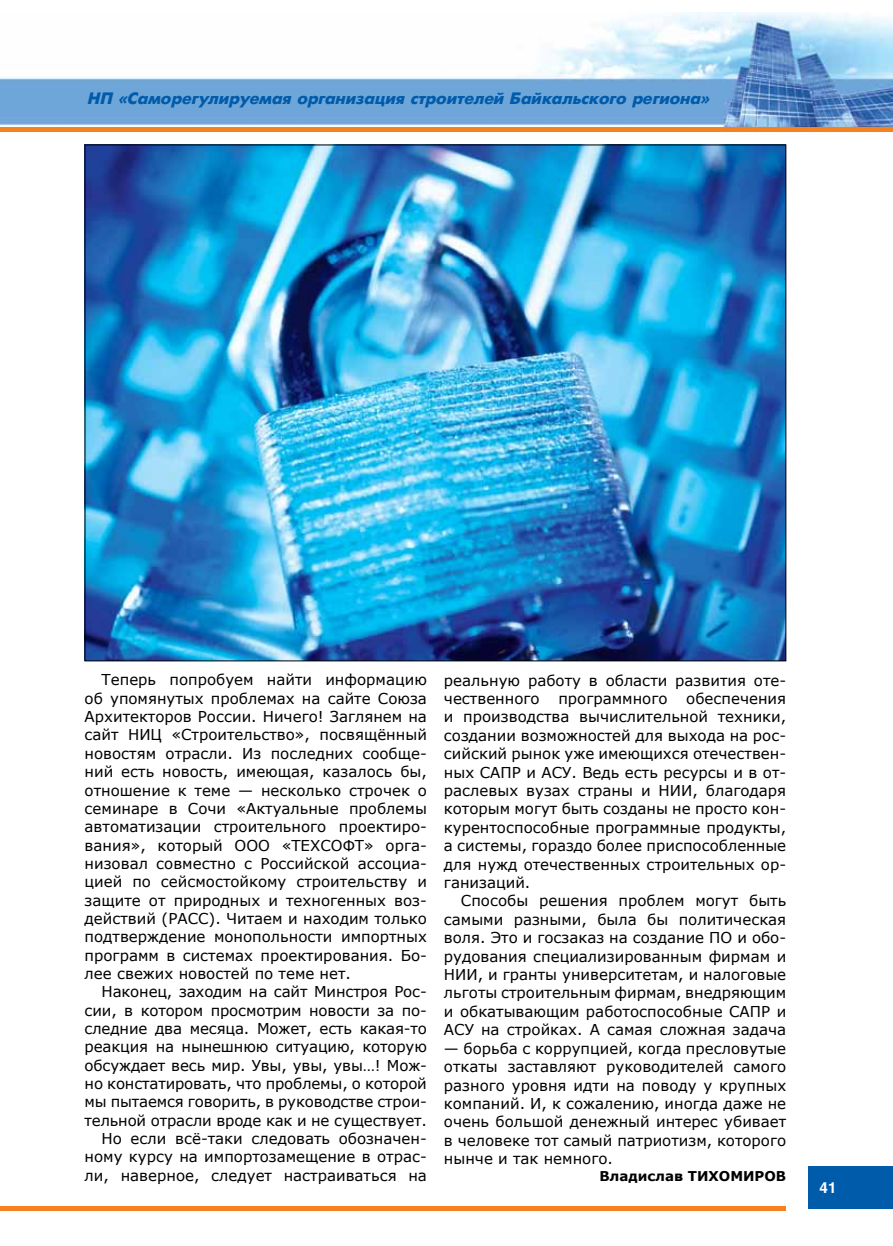
<style>
.page{position:relative;width:893px;height:1246px;background:#fff}
.page>*{position:absolute;margin:0;border:0;box-sizing:border-box;transform-origin:0 0}
.t1{font:italic 700 16.5px "Futuris";color:#005baa}
.t2{font:15px/18.3px "Verdana";color:#000;text-align:justify}
.t3{font:700 15px "Helios";color:#fff}
.t4{font:700 13.5px "Verdana";color:#000}
</style>
<div class="page">
<img style="left:0;top:12px;width:893px;height:122px">
<div style="left:0;top:127px;width:893px;height:5px;background:#f58220"></div>
<hr style="left:0;top:1206px;width:786px;height:4px;background:#f58220">
<div style="left:808px;top:1167px;width:85px;height:42px;background:#005baa"></div>
<img style="left:87px;top:147px;width:697px;height:512px">
<p class="t1" style="left:88px;top:89px;width:623px">НП «Саморегулируемая организация строителей Байкальского региона»</p>
<p class="t2" style="left:85px;top:670px;width:344px;text-indent:17px">Теперь попробуем найти информацию об упомянутых проблемах на сайте Союза Архитекторов России. Ничего! Заглянем на сайт НИЦ «Строительство», посвящённый новостям отрасли. Из последних сообще&shy;ний есть новость, имеющая, казалось бы, отношение к теме — несколько строчек о семинаре в Сочи «Актуальные проблемы автоматизации строительного проектиро&shy;вания», который ООО «ТЕХСОФТ» орга&shy;низовал совместно с Российской ассоциа&shy;цией по сейсмостойкому строительству и защите от природных и техногенных воз&shy;действий (РАСС). Читаем и находим только подтверждение монопольности импортных программ в системах проектирования. Бо&shy;лее свежих новостей по теме нет.</p>
<p class="t2" style="left:85px;top:982px;width:344px;text-align:right">Наконец, заходим на сайт Минстроя Рос&shy;сии, в котором просмотрим новости за по&shy;следние два месяца. Может, есть какая-то реакция на нынешнюю ситуацию, которую обсуждает весь мир. Увы, увы, увы…! Мож&shy;но констатировать, что проблемы, о которой мы пытаемся говорить, в руководстве строи&shy;тельной отрасли вроде как и не существует.<br>Но если всё-таки следовать обозначен&shy;ному курсу на импортозамещение в отрас&shy;ли, наверное, следует настраиваться на</p>
<p class="t2" style="left:444px;top:670px;width:344px">реальную работу в области развития оте&shy;чественного</p>
<p class="t2" style="left:444px;top:689px;width:344px;text-indent:114px">программного обеспечения и производства вычислительной техники, создании возможностей для выхода на рос&shy;сийский рынок уже имеющихся отечествен&shy;ных САПР и АСУ. Ведь есть ресурсы и в от&shy;раслевых вузах страны и НИИ, благодаря которым могут быть созданы не просто кон&shy;курентоспособные программные продукты, а системы, гораздо более приспособленные для нужд отечественных строительных ор&shy;ганизаций.</p>
<p class="t2" style="left:444px;top:891px;width:344px;text-indent:17px">Способы решения проблем могут быть самыми разными, была бы политическая воля. Это и госзаказ на создание ПО и обо&shy;рудования специализированным фирмам и НИИ, и гранты университетам, и налоговые льготы строительным фирмам, внедряющим и обкатывающим работоспособные САПР и АСУ на стройках. А самая сложная задача</p>
<p class="t2" style="left:444px;top:1038px;width:344px">— борьба с коррупцией, когда пресловутые откаты заставляют руководителей самого разного уровня идти на поводу у крупных компаний. И, к сожалению, иногда даже не очень большой денежный интерес убивает в человеке тот самый патриотизм, которого нынче и так немного.</p>
<p class="t4" style="left:600px;top:1167px;width:188px">Владислав ТИХОМИРОВ</p>
<p class="t3" style="left:820px;top:1179px;width:18px">41</p>
</div>
